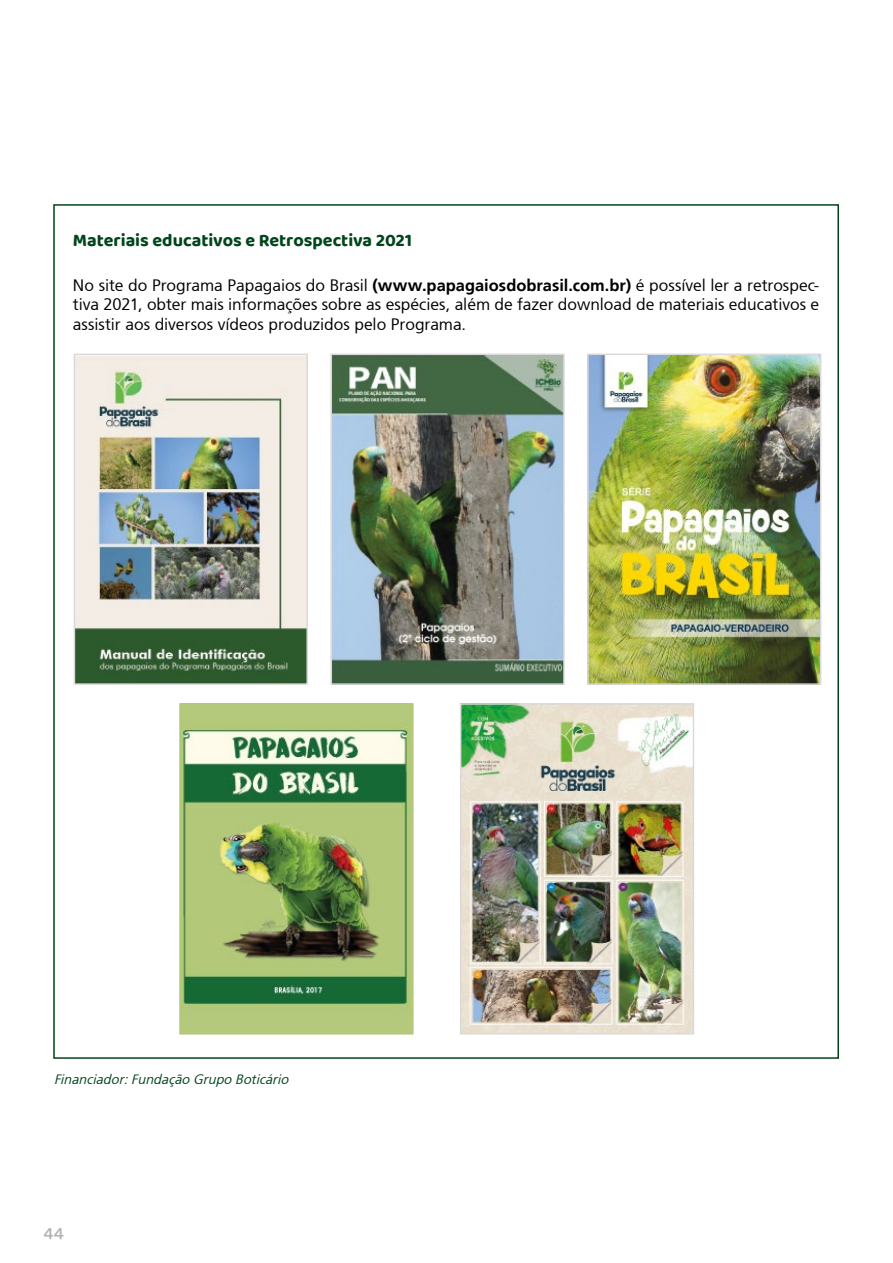
<style>
.page{position:relative;width:893px;height:1263px;background:#fff}
.page>*{position:absolute;margin:0;border:0;box-sizing:border-box;transform-origin:0 0}
.t1{font:700 18px "Baloo 2";color:#00451c}
.t2{font:500 18px "Baloo 2";color:#b3b2b2}
.t3{font:16.5px/19.8px "Weissach Regular SWFTE";color:#000;text-align:justify}
.t4{font:13.5px "Weissach Oblique SWFTE";letter-spacing:.005em;color:#00451c}
.s1{font-family:"Weissach Bold SWFTE"}
</style>
<div class="page">
<img style="left:463px;top:706px;width:228px;height:325px">
<div style="left:460px;top:703px;width:234px;height:331px;border:2px solid #dadada"></div>
<img style="left:182px;top:706px;width:229px;height:325px">
<div style="left:179px;top:703px;width:235px;height:331px;border:2px solid #b3c879"></div>
<img style="left:590px;top:357px;width:228px;height:325px">
<div style="left:587px;top:354px;width:234px;height:331px;border:2px solid #dadada"></div>
<img style="left:333px;top:357px;width:229px;height:325px">
<div style="left:330px;top:354px;width:235px;height:331px;border:2px solid #dadada"></div>
<img style="left:77px;top:357px;width:228px;height:325px">
<div style="left:74px;top:354px;width:234px;height:331px;border:2px solid #dadada"></div>
<p class="t1" style="left:73px;top:229px;width:341px">Materiais educativos e Retrospectiva 2021</p>
<p class="t3" style="left:73px;top:275px;width:748px">No site do Programa Papagaios do Brasil <span class="s1">(www.papagaiosdobrasil.com.br)</span> é possível ler a retrospec&shy;tiva 2021, obter mais informações sobre as espécies, além de fazer download de materiais educativos e assistir aos diversos vídeos produzidos pelo Programa.</p>
<p class="t4" style="left:54px;top:1071px;width:236px">Financiador: Fundação Grupo Boticário</p>
<p class="t2" style="left:43px;top:1220px;width:22px">44</p>
</div>
